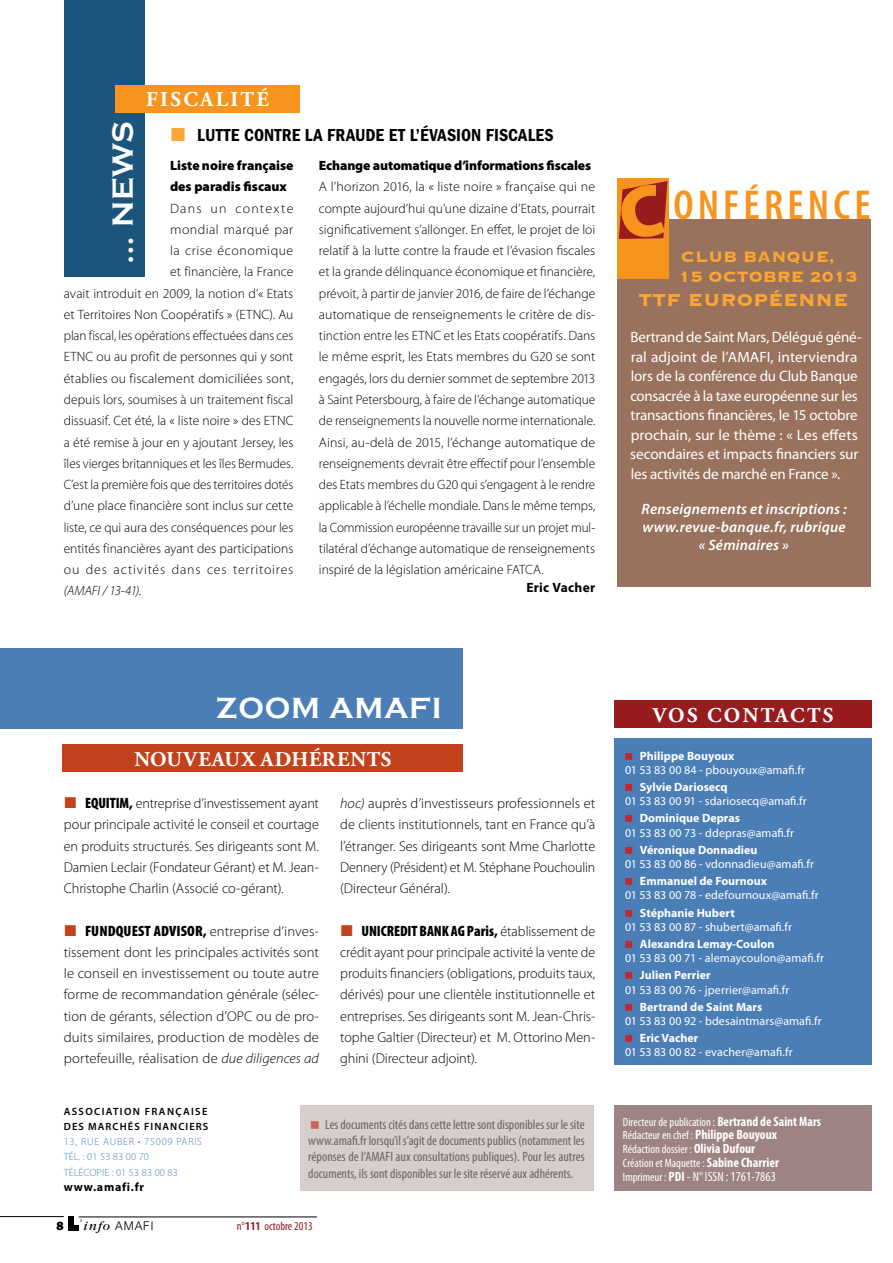
<style>
.page{position:relative;width:893px;height:1263px;background:#fff}
.page>*{position:absolute;margin:0;border:0;box-sizing:border-box;transform-origin:0 0}
.t1{font:600 condensed 42px "Myriad Pro";letter-spacing:.1em;color:#f7941e}
.t2{font:700 30px "Copperplate Gothic";letter-spacing:.025em;color:#fff}
.t3{font:700 22.5px "Copperplate";color:#faa634}
.t4{font:700 21px "Adobe Garamond Pro";letter-spacing:.11em;color:#fff}
.t5{font:700 21px "Adobe Garamond Pro";letter-spacing:.045em;color:#fff}
.t6{font:700 19.5px/19.5px "Copperplate";color:#faa634}
.t7{font:600 condensed 18px "Franklin Gothic";letter-spacing:.015em;color:#000}
.t8{font:15px/19.5px "Myriad Pro";letter-spacing:-.01em;color:#fff}
.t9{font:italic 600 15px/18px "Myriad Pro";letter-spacing:.015em;color:#fff;text-align:center}
.t10{font:900 condensed 15px "Myriad Pro";letter-spacing:-.005em;color:#000}
.t11{font:300 14.25px/21.3px "Myriad Pro";letter-spacing:-.005em;color:#000;text-align:justify}
.t12{font:300 13.5px/21.3px "Myriad Pro";color:#000;text-align:right}
.t13{font:condensed 13.5px/16.2px "Myriad Pro";color:#656669;text-align:justify}
.t14{font:900 13.5px/21.3px "Myriad Pro";letter-spacing:-.01em;color:#000}
.t15{font:condensed 13.5px "Myriad Pro";color:#fff}
.t16{font:italic 300 13.5px "Myriad Pro";letter-spacing:-.015em;color:#000}
.t17{font:700 13.5px "Myriad Pro";letter-spacing:.02em;color:#000}
.t18{font:12px "Myriad Pro";letter-spacing:.005em;color:#fff}
.t19{font:700 12px "Myriad Pro";color:#fff}
.t20{font:condensed 12px/13.8px "Myriad Pro";color:#fff}
.t21{font:condensed 12px "Myriad Pro";color:#981b1e}
.t22{font:700 12px "Myriad Pro";letter-spacing:.06em;color:#000}
.t23{font:300 12px "Helvetica Neue";letter-spacing:.08em;color:#000}
.t24{font:300 10.5px/15.1px "Myriad Pro";letter-spacing:.01em;color:#4a85bc}
.t25{font:600 10.5px/15.1px "Myriad Pro";letter-spacing:.13em;color:#000}
.s1{font-weight:900;font-stretch:condensed;font-size:15px}
.s2{font-style:italic}
.s3{font-weight:300;font-stretch:normal;font-size:14.25px}
.s4{font-family:"Franklin Gothic";font-weight:800}
.s5{font-family:"Garamond";font-weight:400;font-style:italic;font-size:13.5px}
.s6{font-weight:700}
.s7{font-weight:700;font-size:13.5px}
.s8{font-size:12px}
</style>
<div class="page">
<hr style="left:79px;top:1216px;width:238px;height:1px;background:#000">
<hr style="left:0;top:1216px;width:64px;height:1px;background:#000">
<div style="left:68px;top:1216px;width:5px;height:14px;background:#000"></div>
<div style="left:68px;top:1225px;width:11px;height:5px;background:#000"></div>
<div style="left:614px;top:1106px;width:258px;height:85px;background:#9d8482"></div>
<div style="left:300px;top:1106px;width:293px;height:85px;background:#d7cdcb"></div>
<div style="left:0;top:648px;width:463px;height:81px;background:#4b7eb7"></div>
<div style="left:614px;top:701px;width:258px;height:27px;background:#981b1e"></div>
<div style="left:614px;top:738px;width:258px;height:327px;background:#4b7eb7"></div>
<div style="left:64px;top:0;width:81px;height:276px;background:#1c557b"></div>
<div style="left:116px;top:85px;width:184px;height:28px;background:#f7941e"></div>
<div style="left:63px;top:744px;width:400px;height:28px;background:#c4421b"></div>
<div style="left:617px;top:219px;width:254px;height:368px;background:#98725c"></div>
<div style="left:617px;top:178px;width:51px;height:101px;background:#f7941e"></div>
<svg style="left:618px;top:181px;width:49px;height:58px"></svg>
<h3 class="t4" style="left:146px;top:88px;width:124px">FI SCALITÉ</h3>
<h2 class="t2" style="left:106px;top:264px;width:142px;rotate:-90deg">… NEWS</h2>
<h3 class="t7" style="left:197px;top:125px;width:358px">LUTTE CO NTRE LA FRAUDE ET L’ÉVASIO N FISCALES</h3>
<p class="t14" style="left:170px;top:154px;width:125px">Liste noire française des paradis fiscaux</p>
<p class="t12" style="left:64px;top:197px;width:231px">Dans un contexte<br>mondial marqué par<br>la crise économique<br>et financière, la France<br>avait introduit en 2009, la notion d’« Etats et Territoires Non Coopératifs » (ETNC). Au plan fiscal, les opérations effectuées dans ces ETNC ou au profit de personnes qui y sont établies ou fiscalement domiciliées sont, depuis lors, soumises à un traitement fiscal dissuasif. Cet été, la « liste noire » des ETNC a été remise à jour en y ajoutant Jersey, les îles vierges britanniques et les îles Bermudes.<br>C’est la première fois que des territoires dotés d’une place financière sont inclus sur cette liste, ce qui aura des conséquences pour les entités financières ayant des participations ou des activités dans ces territoires</p>
<p class="t16" style="left:64px;top:583px;width:79px">(AMAFI / 13-41).</p>
<p class="t14" style="left:319px;top:154px;width:274px">Echange automatique d’informations fiscales</p>
<p class="t12" style="left:319px;top:176px;width:278px;text-align:justify">A l’horizon 2016, la « liste noire » française qui ne compte aujourd’hui qu’une dizaine d’Etats, pourrait significativement s’allonger. En effet, le projet de loi relatif à la lutte contre la fraude et l’évasion fiscales et la grande délinquance économique et financière, prévoit, à partir de janvier 2016, de faire de l’échange automatique de renseignements le critère de dis&shy;tinction entre les ETNC et les Etats coopératifs. Dans le même esprit, les Etats membres du G20 se sont engagés, lors du dernier sommet de septembre 2013 à Saint Petersbourg, à faire de l’échange automatique de renseignements la nouvelle norme internationale.<br>Ainsi, au-delà de 2015, l’échange automatique de renseignements devrait être effectif pour l’ensemble des Etats membres du G20 qui s’engagent à le rendre applicable à l’échelle mondiale. Dans le même temps, la Commission européenne travaille sur un projet mul&shy;tilatéral d’échange automatique de renseignements inspiré de la législation américaine FATCA.</p>
<p class="t17" style="left:526px;top:579px;width:70px">Eric Vacher</p>
<h1 class="t1" style="left:673px;top:180px;width:199px">ONFÉRENCE</h1>
<h3 class="t6" style="left:679px;top:246px;width:180px">Club Banque,<br>15 octobre 2013</h3>
<h3 class="t3" style="left:639px;top:285px;width:208px">TTF européenne</h3>
<p class="t8" style="left:630px;top:327px;width:233px">Bertrand de Saint Mars, Délégué géné&shy;ral adjoint de l’AMAFI, interviendra lors de la conférence du Club Banque consacrée à la taxe européenne sur les transactions financières, le 15 octobre prochain, sur le thème : « Les effets secondaires et impacts financiers sur les activités de marché en France ».</p>
<p class="t9" style="left:641px;top:499px;width:207px">Renseignements et inscriptions : www.revue-banque.fr, rubrique « Séminaires »</p>
<h2 class="t2" style="left:216px;top:691px;width:227px">Zoom amafi</h2>
<h3 class="t4" style="left:135px;top:747px;width:17px">NOUV</h3>
<h3 class="t5" style="left:198px;top:747px;width:167px">EAUX ADHÉRENTS</h3>
<p class="t11" style="left:64px;top:792px;width:257px;text-indent:21px"><span class="s1">EQUITIM,</span> entreprise d’investissement ayant pour principale activité le conseil et courtage en produits structurés. Ses dirigeants sont M.<br>Damien Leclair (Fondateur Gérant) et M. Jean-Christophe Charlin (Associé co-gérant).</p>
<p class="t11" style="left:64px;top:920px;width:257px;text-indent:21px"><span class="s1">FUNDQUEST ADVISOR,</span> entreprise d’inves&shy;tissement dont les principales activités sont le conseil en investissement ou toute autre forme de recommandation générale (sélec&shy;tion de gérants, sélection d’OPC ou de pro&shy;duits similaires, production de modèles de portefeuille, réalisation de <span class="s2">due diligences ad</span></p>
<p class="t11" style="left:340px;top:792px;width:257px"><span class="s2">hoc)</span> auprès d’investisseurs professionnels et de clients institutionnels, tant en France qu’à l’étranger. Ses dirigeants sont Mme Charlotte Dennery (Président) et M. Stéphane Pouchoulin (Directeur Général).</p>
<p class="t10" style="left:361px;top:921px;width:235px">UNICREDIT BANK AG Paris, <span class="s3">établissement de</span></p>
<p class="t11" style="left:340px;top:941px;width:257px">crédit ayant pour principale activité la vente de produits financiers (obligations, produits taux, dérivés) pour une clientèle institutionnelle et entreprises. Ses dirigeants sont M. Jean-Chris&shy;tophe Galtier (Directeur) et M. Ottorino Men&shy;ghini (Directeur adjoint).</p>
<p class="t25" style="left:64px;top:1103px;width:146px">ASSOCIATION FRANÇAISE<br>DES MARCHÉS FINANCIERS</p>
<p class="t24" style="left:64px;top:1134px;width:140px">13, RUE AUBER • 75009 PARIS<br>TÉL. : 01 53 83 00 70<br>TÉLÉCOPIE : 01 53 83 00 83</p>
<p class="t22" style="left:64px;top:1179px;width:82px">www.amafi.fr</p>
<p class="t13" style="left:308px;top:1116px;width:278px;text-indent:17px">Les documents cités dans cette lettre sont disponibles sur le site www.amafi.fr lorsqu’il s’agit de documents publics (notamment les réponses de l’AMAFI aux consultations publiques). Pour les autres documents, ils sont disponibles sur le site réservé aux adhérents.</p>
<p class="t23" style="left:57px;top:1218px;width:98px"><span class="s4">8</span> <sup>’</sup> <span class="s5">info</span> AMAFI</p>
<p class="t21" style="left:237px;top:1219px;width:77px">n°<span class="s6">111</span> octobre 2013</p>
<h3 class="t4" style="left:653px;top:703px;width:182px">VOS CONTACTS</h3>
<p class="t19" style="left:640px;top:748px;width:96px">Philippe Bouyoux</p>
<p class="t18" style="left:625px;top:762px;width:181px">01 53 83 00 84 - pbouyoux@amafi.fr</p>
<p class="t19" style="left:640px;top:779px;width:89px">Sylvie Dariosecq</p>
<p class="t18" style="left:625px;top:794px;width:183px">01 53 83 00 91 - sdariosecq@amafi.fr</p>
<p class="t19" style="left:640px;top:810px;width:101px">Dominique Depras</p>
<p class="t18" style="left:625px;top:825px;width:171px">01 53 83 00 73 - ddepras@amafi.fr</p>
<p class="t19" style="left:640px;top:842px;width:119px">Véronique Donnadieu</p>
<p class="t18" style="left:625px;top:856px;width:191px">01 53 83 00 86 - vdonnadieu@amafi.fr</p>
<p class="t19" style="left:640px;top:873px;width:129px">Emmanuel de Fournoux</p>
<p class="t18" style="left:625px;top:888px;width:195px">01 53 83 00 78 - edefournoux@amafi.fr</p>
<p class="t19" style="left:640px;top:905px;width:96px">Stéphanie Hubert</p>
<p class="t18" style="left:625px;top:919px;width:169px">01 53 83 00 87 - shubert@amafi.fr</p>
<p class="t19" style="left:640px;top:936px;width:136px">Alexandra Lemay-Coulon</p>
<p class="t18" style="left:625px;top:951px;width:200px">01 53 83 00 71 - alemaycoulon@amafi.fr</p>
<p class="t19" style="left:640px;top:967px;width:72px">Julien Perrier</p>
<p class="t18" style="left:625px;top:982px;width:166px">01 53 83 00 76 - jperrier@amafi.fr</p>
<p class="t19" style="left:640px;top:999px;width:124px">Bertrand de Saint Mars</p>
<p class="t18" style="left:625px;top:1013px;width:198px">01 53 83 00 92 - bdesaintmars@amafi.fr</p>
<p class="t19" style="left:640px;top:1030px;width:60px">Eric Vacher</p>
<p class="t18" style="left:625px;top:1045px;width:169px">01 53 83 00 82 - evacher@amafi.fr</p>
<p class="t20" style="left:623px;top:1114px;width:200px">Directeur de publication : <span class="s7">Bertrand de Saint Mars </span>Rédacteur en chef : <span class="s7">Philippe Bouyoux<br></span>Rédaction dossier : <span class="s7">Olivia Dufour<br></span>Création et Maquette : <span class="s7">Sabine Charrier</span></p>
<p class="t15" style="left:623px;top:1168px;width:154px"><span class="s8">Imprimeur :</span> <span class="s6">PDI</span> - N° ISSN : 1761-7863</p>
</div>
